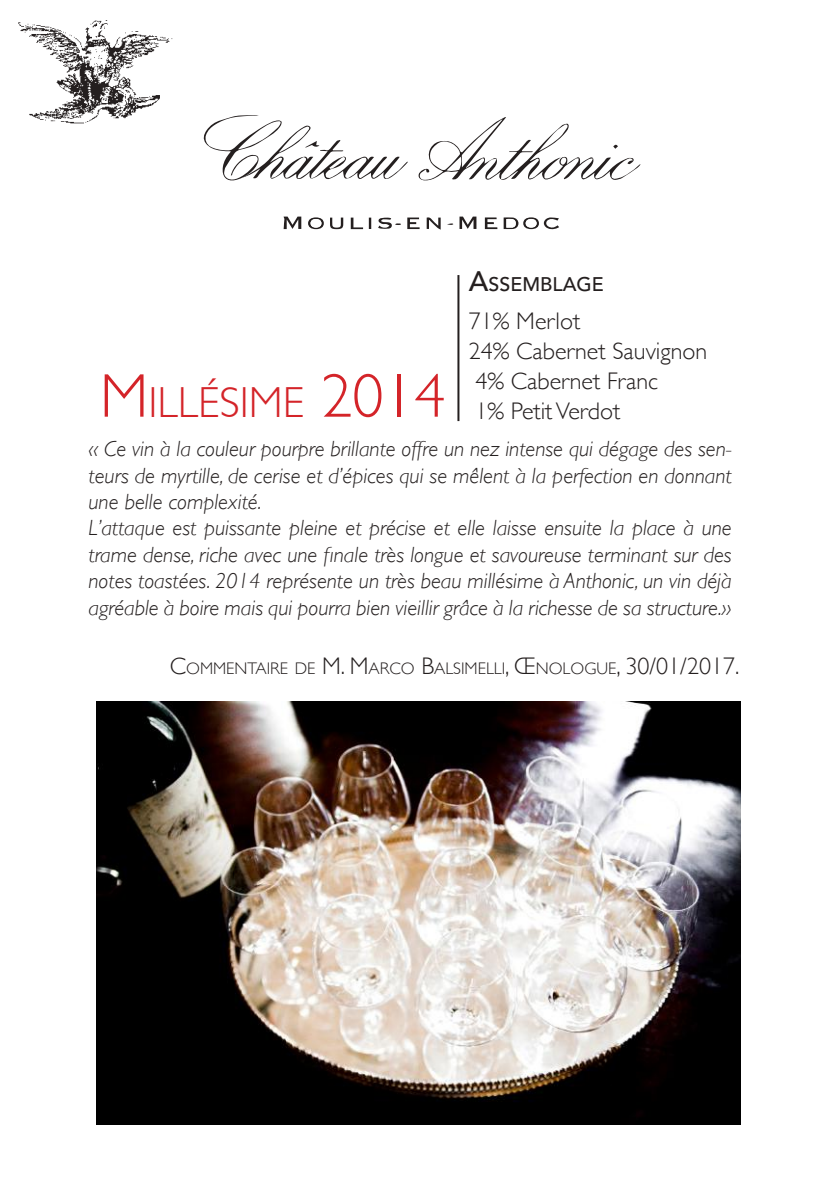
<style>
.page{position:relative;width:840px;height:1191px;background:#fff}
.page>*{position:absolute;margin:0;border:0;box-sizing:border-box;transform-origin:0 0}
.t1{font:300 43.4px "Gill Sans";color:#d42429}
.t2{font:300 24px/30px "Gill Sans";color:#241f1f}
.t3{font:italic 300 22px/26.4px "Gill Sans";color:#241f1f}
.t4{font:500 19.6px "Avenir";color:#241f1f}
.t5{font:300 16.8px "Gill Sans";color:#241f1f}
.s1{font-size:62px}
.s2{font-size:28px}
.s3{font-size:24px}
</style>
<div class="page">
<img style="left:97px;top:702px;width:642px;height:422px">
<hr style="left:457px;top:275px;width:2px;height:146px;background:#241f1f">
<svg style="left:459px;top:217px;width:17px;height:12px"></svg>
<svg style="left:426px;top:217px;width:14px;height:13px"></svg>
<svg style="left:407px;top:217px;width:12px;height:12px"></svg>
<svg style="left:484px;top:217px;width:13px;height:12px"></svg>
<svg style="left:503px;top:217px;width:56px;height:12px"></svg>
<div style="left:525px;top:219px;width:11px;height:9px;background:#fff;border-radius:50%"></div>
<svg style="left:283px;top:217px;width:18px;height:12px"></svg>
<svg style="left:308px;top:217px;width:15px;height:12px"></svg>
<svg style="left:378px;top:218px;width:23px;height:11px"></svg>
<svg style="left:330px;top:217px;width:13px;height:12px"></svg>
<svg style="left:350px;top:218px;width:21px;height:11px"></svg>
<div style="left:310px;top:219px;width:11px;height:9px;background:#fff;border-radius:50%"></div>
<img style="left:18px;top:20px;width:155px;height:104px">
<svg style="left:418px;top:117px;width:222px;height:64px"></svg>
<svg style="left:203px;top:115px;width:204px;height:66px"></svg>
<h1 class="t1" style="left:100px;top:368px;width:347px"><span class="s1">M</span> ILLÉSIME <span class="s1">2014</span></h1>
<p class="t4" style="left:468px;top:273px;width:136px"><span class="s2">A</span>SSEMBLAGE</p>
<p class="t2" style="left:468px;top:305px;width:240px">71% Merlot<br>24% Cabernet Sauvignon<br>4% Cabernet Franc<br>1% Petit Verdot</p>
<p class="t3" style="left:88px;top:436px;width:644px">« Ce vin à la couleur pourpre brillante offre un nez intense qui dégage des sen&shy;teurs de myrtille, de cerise et d’épices qui se mêlent à la perfection en donnant une belle complexité.<br>L’attaque est puissante pleine et précise et elle laisse ensuite la place à une trame dense, riche avec une finale très longue et savoureuse terminant sur des notes toastées. 2014 représente un très beau millésime à Anthonic, un vin déjà agréable à boire mais qui pourra bien vieillir grâce à la richesse de sa structure.»</p>
<p class="t5" style="left:170px;top:655px;width:570px"><span class="s3">C</span>OMMENTAIRE DE <span class="s3">M. M</span>ARCO <span class="s3">B</span>ALSIMELLI<span class="s3">, Œ</span>NOLOGUE<span class="s3">, 30/01/2017.</span></p>
</div>
